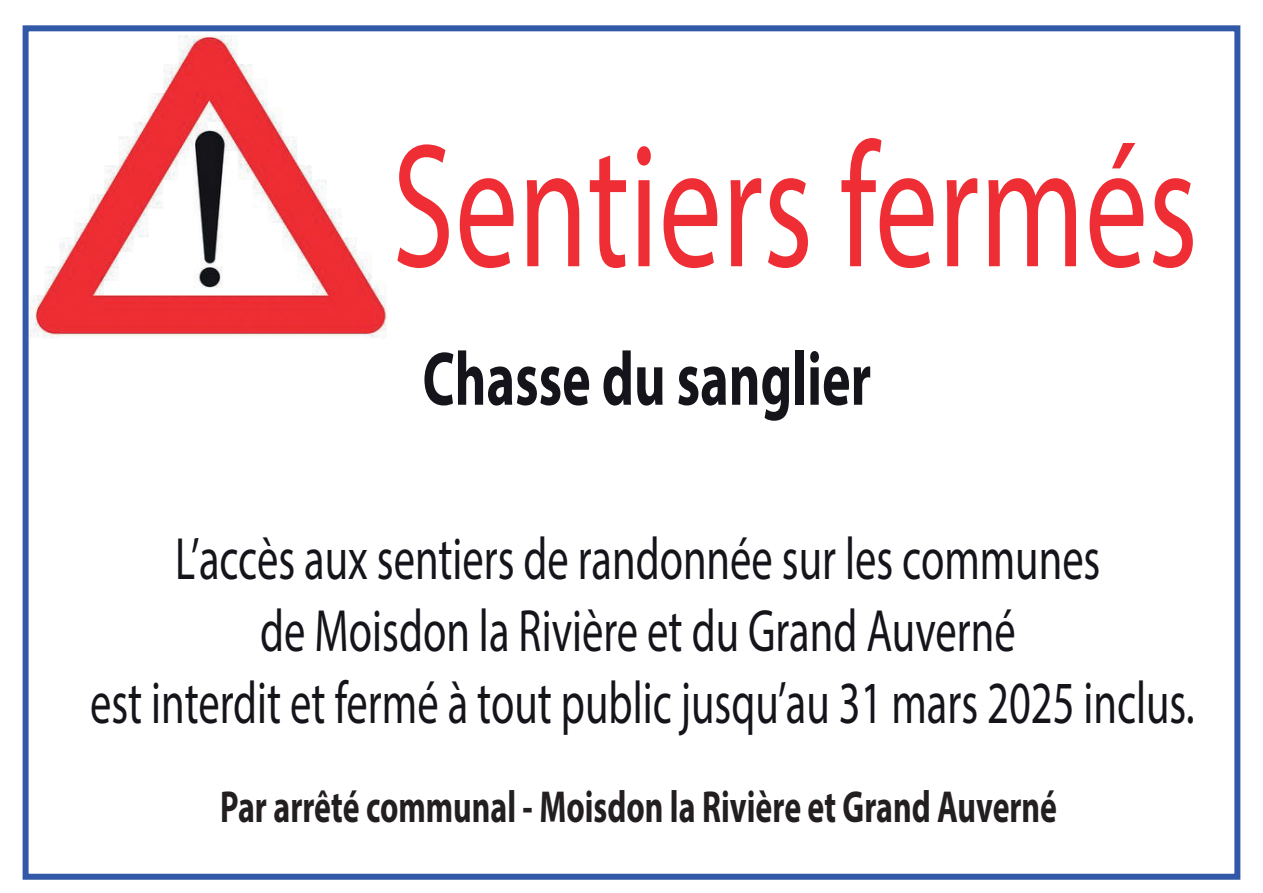
<style>
.page{position:relative;width:1263px;height:893px;background:#fff}
.page>*{position:absolute;margin:0;border:0;box-sizing:border-box;transform-origin:0 0}
.t1{font:177.75px "Myriad Pro";color:#ee2d34;scale:.71 1}
.t2{font:700 76.5px "Myriad Pro";color:#14141a;scale:.71 1}
.t3{font:60px/72px "Myriad Pro";color:#14141a;text-align:center;scale:.71 1}
.t4{font:700 45px "Myriad Pro";color:#231f20;scale:.71 1}
</style>
<div class="page">
<img style="left:22px;top:25px;width:365px;height:327px">
<div style="left:23px;top:25px;width:1217px;height:855px;border:6px solid #3159a7"></div>
<h1 class="t1" style="left:392px;top:97px;width:1136px">Sentiers fermés</h1>
<p class="t2" style="left:423px;top:329px;width:633px">Chasse du sanglier</p>
<p class="t3" style="left:90px;top:522px;width:1557px">L’accès aux sentiers de randonnée sur les communes<br>de Moisdon la Rivière et du Grand Auverné<br>est interdit et fermé à tout public jusqu’au 31 mars 2025 inclus.</p>
<p class="t4" style="left:220px;top:778px;width:1180px">Par arrêté communal - Moisdon la Rivière et Grand Auverné</p>
</div>
